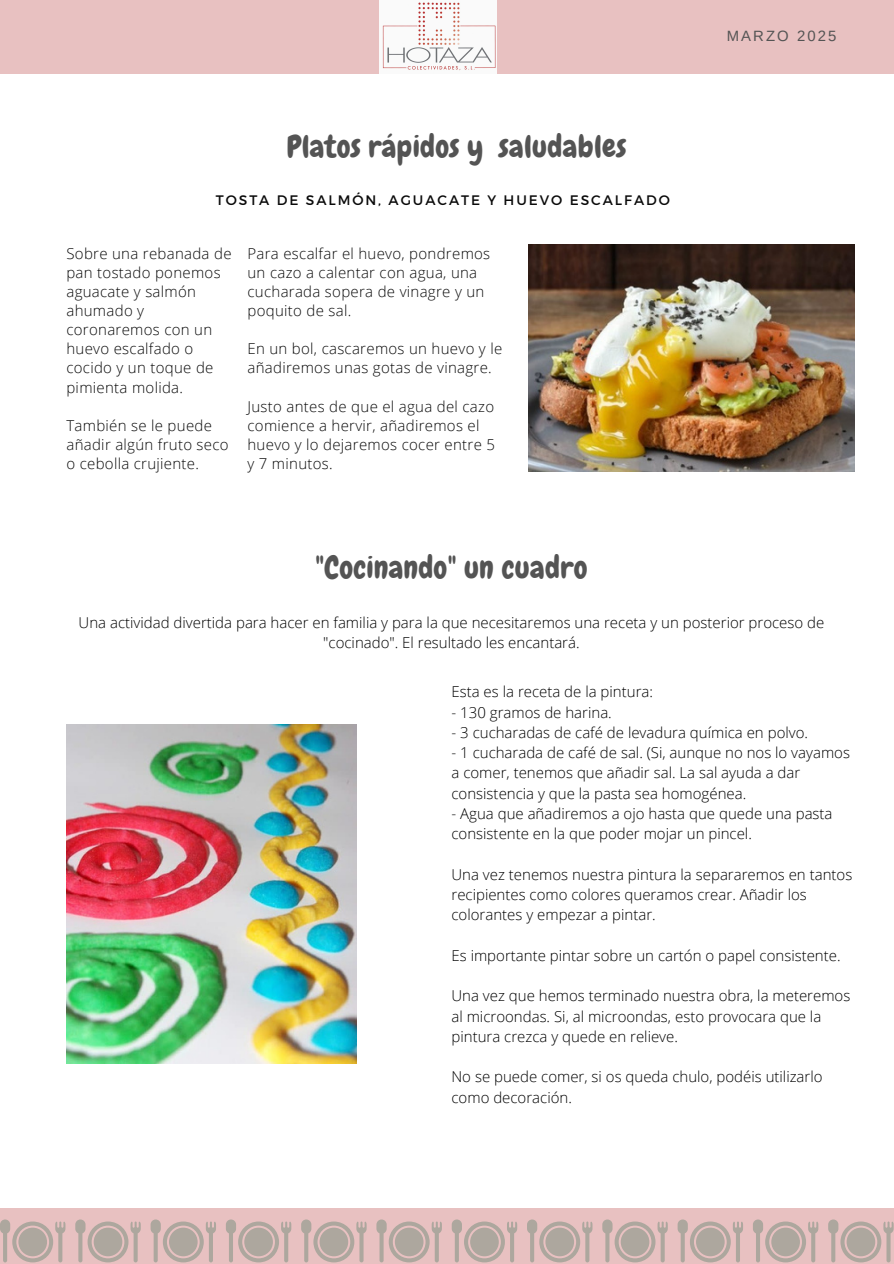
<style>
.page{position:relative;width:894px;height:1264px;background:#fff}
.page>*{position:absolute;margin:0;border:0;box-sizing:border-box;transform-origin:0 0}
.t1{font:30.75px "Chewy";letter-spacing:.01em;color:#545454}
.t2{font:300 15px/20.2px "Open Sans";color:#000}
.t3{font:300 15px/19.2px "Open Sans";letter-spacing:.02em;color:#0a0a0a}
.t4{font:14.85px "Arimo";letter-spacing:.14em;color:#545454}
.t5{font:13.8px "Montserrat";letter-spacing:.14em;color:#0a0a0a}
</style>
<div class="page">
<div style="left:0;top:0;width:893px;height:73px;background:#e8c1c1"></div>
<svg style="left:0;top:1208px;width:893px;height:55px;background:#d8bab7"></svg>
<svg style="left:0;top:1219px;width:279px;height:43px;background:#cab3af"></svg>
<svg style="left:602px;top:1219px;width:279px;height:43px;background:#cab3af"></svg>
<img style="left:528px;top:245px;width:326px;height:226px">
<img style="left:380px;top:0;width:117px;height:73px">
<img style="left:66px;top:725px;width:291px;height:338px">
<p class="t1" style="left:287px;top:127px;width:198px">Platos rápidos y</p>
<h2 class="t1" style="left:498px;top:127px;width:129px">saludables</h2>
<h1 class="t5" style="left:216px;top:191px;width:455px">TOSTA DE SALMÓN, AGUACATE Y HUEVO ESCALFADO</h1>
<h2 class="t3" style="left:66px;top:243px;width:166px">Sobre una rebanada de pan tostado ponemos aguacate y salmón ahumado y coronaremos con un huevo escalfado o cocido y un toque de pimienta molida.</h2>
<p class="t3" style="left:66px;top:415px;width:164px">También se le puede añadir algún fruto seco o cebolla crujiente.</p>
<p class="t3" style="left:247px;top:243px;width:244px">Para escalfar el huevo, pondremos un cazo a calentar con agua, una cucharada sopera de vinagre y un poquito de sal.</p>
<p class="t3" style="left:247px;top:339px;width:256px">En un bol, cascaremos un huevo y le añadiremos unas gotas de vinagre.</p>
<p class="t3" style="left:247px;top:396px;width:249px">Justo antes de que el agua del cazo comience a hervir, añadiremos el huevo y lo dejaremos cocer entre 5 y 7 minutos.</p>
<p class="t4" style="left:726px;top:28px;width:111px">MARZO 2025</p>
<p class="t1" style="left:315px;top:548px;width:273px">"Cocinando" un cuadro</p>
<p class="t2" style="left:79px;top:612px;width:747px;text-align:center">Una actividad divertida para hacer en familia y para la que necesitaremos una receta y un posterior proceso de "cocinado". El resultado les encantará.</p>
<p class="t2" style="left:451px;top:681px;width:203px">Esta es la receta de la pintura:</p>
<p class="t2" style="left:451px;top:701px;width:162px">- 130 gramos de harina.</p>
<p class="t2" style="left:451px;top:722px;width:358px">- 3 cucharadas de café de levadura química en polvo.</p>
<h1 class="t2" style="left:451px;top:742px;width:400px">- 1 cucharada de café de sal. (Si, aunque no nos lo vayamos a comer, tenemos que añadir sal. La sal ayuda a dar consistencia y que la pasta sea homogénea.</h1>
<p class="t2" style="left:451px;top:803px;width:382px">- Agua que añadiremos a ojo hasta que quede una pasta consistente en la que poder mojar un pincel.</p>
<p class="t2" style="left:451px;top:863px;width:402px">Una vez tenemos nuestra pintura la separaremos en tantos recipientes como colores queramos crear. Añadir los colorantes y empezar a pintar.</p>
<p class="t2" style="left:451px;top:944px;width:390px">Es importante pintar sobre un cartón o papel consistente.</p>
<p class="t2" style="left:451px;top:985px;width:400px">Una vez que hemos terminado nuestra obra, la meteremos al microondas. Si, al microondas, esto provocara que la pintura crezca y quede en relieve.</p>
<p class="t2" style="left:451px;top:1066px;width:372px">No se puede comer, si os queda chulo, podéis utilizarlo como decoración.</p>
</div>
